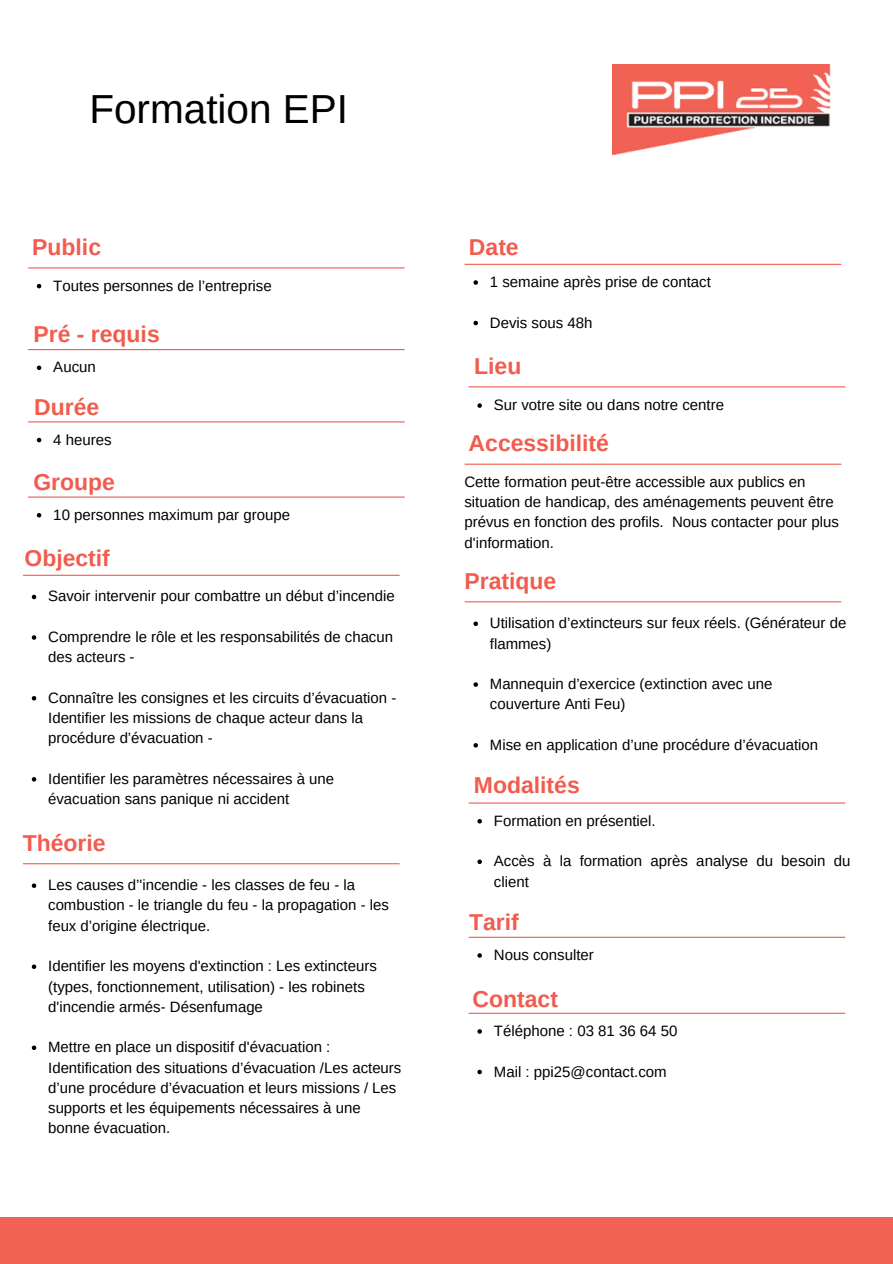
<style>
.page{position:relative;width:893px;height:1264px;background:#fff}
.page>*{position:absolute;margin:0;border:0;box-sizing:border-box;transform-origin:0 0}
.t1{font:40.5px "Arimo";color:#000}
.t2{font:700 22.95px "Arimo";color:#f25b4d}
.t3{font:15px/20.2px "Arimo";color:#000}
</style>
<div class="page">
<div style="left:0;top:1216px;width:892px;height:47px;background:#f16255"></div>
<img style="left:612px;top:64px;width:218px;height:90px">
<hr style="left:465px;top:264px;width:375px;height:1px;background:#f25b4d">
<svg style="left:473px;top:280px;width:5px;height:5px"></svg>
<svg style="left:473px;top:321px;width:5px;height:4px"></svg>
<hr style="left:469px;top:386px;width:375px;height:1px;background:#f25b4d">
<svg style="left:477px;top:403px;width:5px;height:5px"></svg>
<hr style="left:23px;top:863px;width:376px;height:1px;background:#f25b4d">
<svg style="left:32px;top:883px;width:4px;height:5px"></svg>
<svg style="left:32px;top:964px;width:4px;height:5px"></svg>
<svg style="left:32px;top:1045px;width:4px;height:5px"></svg>
<hr style="left:465px;top:601px;width:375px;height:1px;background:#f25b4d">
<svg style="left:473px;top:621px;width:5px;height:5px"></svg>
<svg style="left:473px;top:682px;width:5px;height:4px"></svg>
<svg style="left:473px;top:743px;width:5px;height:4px"></svg>
<hr style="left:28px;top:267px;width:376px;height:1px;background:#f25b4d">
<svg style="left:37px;top:284px;width:4px;height:4px"></svg>
<hr style="left:28px;top:349px;width:376px;height:1px;background:#f25b4d">
<svg style="left:37px;top:365px;width:4px;height:5px"></svg>
<hr style="left:28px;top:421px;width:376px;height:1px;background:#f25b4d">
<svg style="left:37px;top:438px;width:4px;height:4px"></svg>
<hr style="left:28px;top:496px;width:376px;height:1px;background:#f25b4d">
<svg style="left:37px;top:513px;width:4px;height:4px"></svg>
<hr style="left:465px;top:463px;width:375px;height:2px;background:#f25b4d">
<hr style="left:469px;top:936px;width:375px;height:1px;background:#f25b4d">
<svg style="left:477px;top:953px;width:5px;height:4px"></svg>
<hr style="left:469px;top:1012px;width:375px;height:1px;background:#f25b4d">
<svg style="left:477px;top:1029px;width:5px;height:4px"></svg>
<svg style="left:477px;top:1069px;width:5px;height:5px"></svg>
<hr style="left:23px;top:574px;width:376px;height:2px;background:#f25b4d">
<svg style="left:32px;top:594px;width:4px;height:5px"></svg>
<svg style="left:32px;top:635px;width:4px;height:4px"></svg>
<svg style="left:32px;top:696px;width:4px;height:4px"></svg>
<svg style="left:32px;top:777px;width:4px;height:4px"></svg>
<hr style="left:469px;top:802px;width:375px;height:1px;background:#f25b4d">
<svg style="left:477px;top:819px;width:5px;height:4px"></svg>
<svg style="left:477px;top:859px;width:5px;height:5px"></svg>
<p class="t1" style="left:89px;top:86px;width:260px">Formation EPI</p>
<p class="t2" style="left:32px;top:234px;width:70px">Public</p>
<p class="t3" style="left:53px;top:275px;width:220px">Toutes personnes de l’entreprise</p>
<p class="t2" style="left:33px;top:321px;width:128px">Pré - requis</p>
<p class="t3" style="left:53px;top:357px;width:44px">Aucun</p>
<p class="t2" style="left:34px;top:394px;width:67px">Durée</p>
<p class="t3" style="left:53px;top:429px;width:60px">4 heures</p>
<p class="t2" style="left:33px;top:469px;width:83px">Groupe</p>
<p class="t3" style="left:53px;top:504px;width:238px">10 personnes maximum par groupe</p>
<p class="t2" style="left:469px;top:234px;width:51px">Date</p>
<p class="t3" style="left:490px;top:272px;width:222px">1 semaine après prise de contact</p>
<p class="t3" style="left:490px;top:312px;width:104px">Devis sous 48h</p>
<p class="t2" style="left:474px;top:353px;width:49px">Lieu</p>
<p class="t3" style="left:494px;top:395px;width:232px">Sur votre site ou dans notre centre</p>
<p class="t2" style="left:468px;top:430px;width:142px">Accessibilité</p>
<p class="t3" style="left:464px;top:471px;width:376px">Cette formation peut-être accessible aux publics en situation de handicap, des aménagements peuvent être prévus en fonction des profils. Nous contacter pour plus d'information.</p>
<p class="t2" style="left:25px;top:545px;width:87px">Objectif</p>
<p class="t3" style="left:48px;top:586px;width:348px">Savoir intervenir pour combattre un début d’incendie</p>
<p class="t3" style="left:48px;top:626px;width:346px">Comprendre le rôle et les responsabilités de chacun des acteurs -</p>
<p class="t3" style="left:48px;top:687px;width:349px">Connaître les consignes et les circuits d’évacuation -<br>Identifier les missions de chaque acteur dans la procédure d’évacuation -</p>
<p class="t3" style="left:48px;top:768px;width:287px">Identifier les paramètres nécessaires à une évacuation sans panique ni accident</p>
<p class="t2" style="left:474px;top:772px;width:107px">Modalités</p>
<p class="t3" style="left:494px;top:810px;width:163px">Formation en présentiel.</p>
<p class="t3" style="left:494px;top:851px;width:358px">Accès à la formation après analyse du besoin du client</p>
<p class="t2" style="left:464px;top:568px;width:93px">Pratique</p>
<p class="t3" style="left:490px;top:613px;width:358px">Utilisation d’extincteurs sur feux réels. (Générateur de flammes)</p>
<p class="t3" style="left:490px;top:673px;width:284px">Mannequin d’exercice (extinction avec une couverture Anti Feu)</p>
<p class="t3" style="left:490px;top:734px;width:330px">Mise en application d’une procédure d’évacuation</p>
<p class="t2" style="left:23px;top:830px;width:84px">Théorie</p>
<p class="t3" style="left:48px;top:874px;width:342px">Les causes d’'incendie - les classes de feu - la combustion - le triangle du feu - la propagation - les feux d’origine électrique.</p>
<p class="t3" style="left:48px;top:955px;width:330px">Identifier les moyens d'extinction : Les extincteurs (types, fonctionnement, utilisation) - les robinets d'incendie armés- Désenfumage</p>
<p class="t3" style="left:48px;top:1036px;width:355px">Mettre en place un dispositif d'évacuation :<br>Identification des situations d’évacuation /Les acteurs d’une procédure d’évacuation et leurs missions / Les supports et les équipements nécessaires à une bonne évacuation.</p>
<p class="t2" style="left:469px;top:909px;width:51px">Tarif</p>
<p class="t3" style="left:494px;top:944px;width:102px">Nous consulter</p>
<p class="t2" style="left:472px;top:985px;width:87px">Contact</p>
<p class="t3" style="left:494px;top:1020px;width:185px">Téléphone : 03 81 36 64 50</p>
<p class="t3" style="left:494px;top:1061px;width:174px">Mail : ppi25@contact.com</p>
</div>
